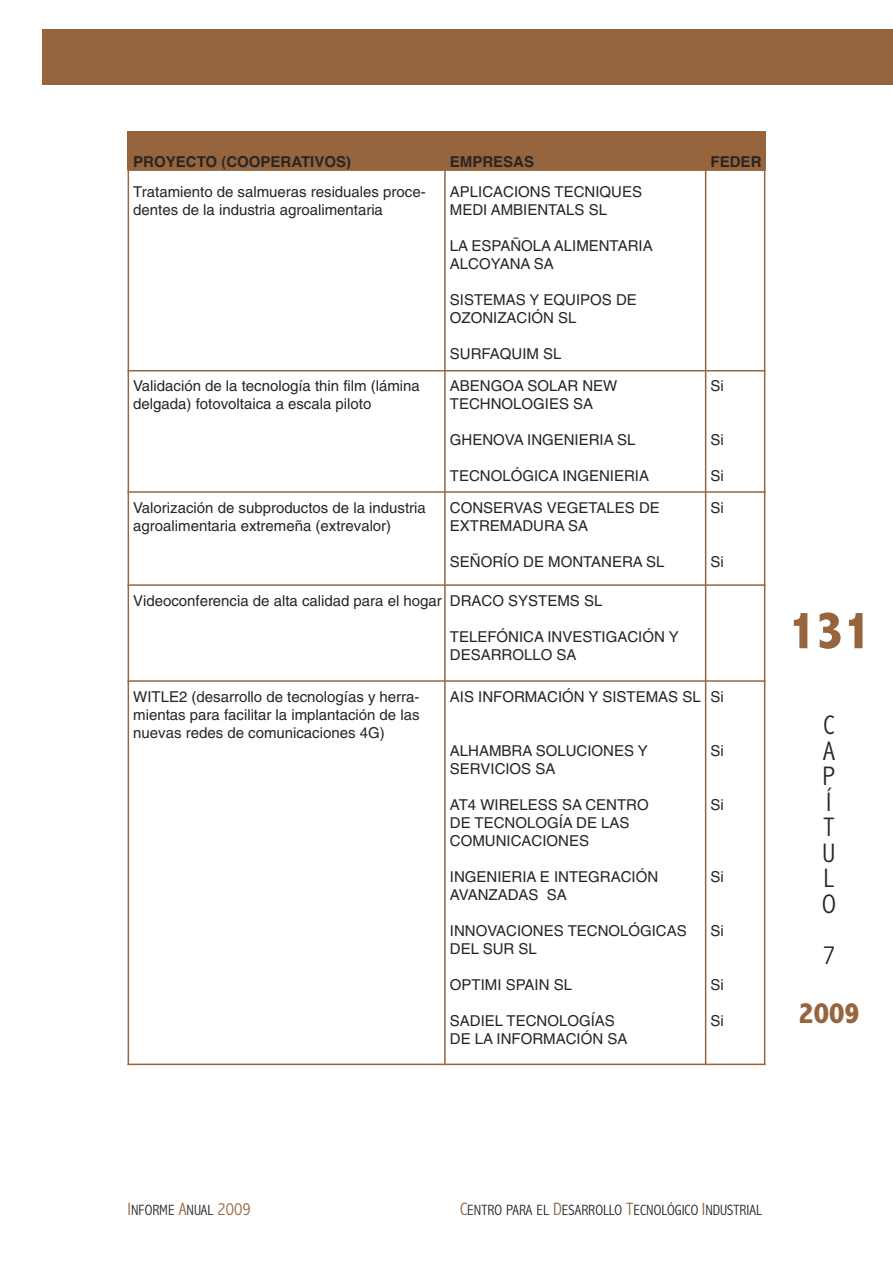
<style>
.page{position:relative;width:893px;height:1263px;background:#fff}
.page>*{position:absolute;margin:0;border:0;box-sizing:border-box;transform-origin:0 0}
.t1{font:800 condensed 54px "Abadi";color:#97653d}
.t2{font:800 condensed 30px "Abadi";color:#97653d}
.t3{font:300 condensed 27px/25.5px "Abadi";color:#272627}
.t4{font:15px/18px "Helvetica";color:#272627}
.t5{font:300 condensed 15px "Abadi";color:#272627}
.t6{font:700 15px "Helvetica";color:#272627}
.s1{font-size:18px;color:#97653d}
</style>
<div class="page">
<div style="left:43px;top:30px;width:850px;height:55px;background:#97653d"></div>
<div style="left:128px;top:132px;width:317px;height:38px;background:#97653d"></div>
<div style="left:445px;top:132px;width:261px;height:38px;background:#97653d"></div>
<div style="left:706px;top:132px;width:59px;height:38px;background:#97653d"></div>
<hr style="left:128px;top:132px;width:1px;height:933px;background:#97653d">
<hr style="left:444px;top:132px;width:2px;height:933px;background:#97653d">
<hr style="left:705px;top:132px;width:1px;height:933px;background:#97653d">
<hr style="left:764px;top:132px;width:1px;height:933px;background:#97653d">
<hr style="left:128px;top:169px;width:637px;height:2px;background:#97653d">
<hr style="left:128px;top:370px;width:637px;height:1px;background:#97653d">
<hr style="left:128px;top:491px;width:637px;height:2px;background:#97653d">
<hr style="left:128px;top:584px;width:637px;height:2px;background:#97653d">
<hr style="left:128px;top:680px;width:637px;height:2px;background:#97653d">
<hr style="left:128px;top:1063px;width:637px;height:2px;background:#97653d">
<p class="t6" style="left:133px;top:156px;width:219px">PROYECTO (COOPERATIVOS)</p>
<p class="t6" style="left:450px;top:156px;width:86px">EMPRESAS</p>
<p class="t6" style="left:711px;top:156px;width:52px">FEDER</p>
<p class="t4" style="left:133px;top:184px;width:294px">Tratamiento de salmueras residuales proce&shy;dentes de la industria agroalimentaria</p>
<p class="t4" style="left:450px;top:184px;width:194px">APLICACIONS TECNIQUES<br>MEDI AMBIENTALS SL</p>
<p class="t4" style="left:450px;top:238px;width:204px">LA ESPAÑOLA ALIMENTARIA<br>ALCOYANA SA</p>
<p class="t4" style="left:450px;top:292px;width:188px">SISTEMAS Y EQUIPOS DE<br>OZONIZACIÓN SL</p>
<p class="t4" style="left:450px;top:346px;width:113px">SURFAQUIM SL</p>
<p class="t4" style="left:133px;top:379px;width:288px">Validación de la tecnología thin film (lámina delgada) fotovoltaica a escala piloto</p>
<p class="t4" style="left:450px;top:379px;width:169px">ABENGOA SOLAR NEW<br>TECHNOLOGIES SA</p>
<p class="t4" style="left:450px;top:433px;width:187px">GHENOVA INGENIERIA SL</p>
<p class="t4" style="left:450px;top:469px;width:201px">TECNOLÓGICA INGENIERIA</p>
<p class="t4" style="left:711px;top:379px;width:15px">Si</p>
<p class="t4" style="left:711px;top:433px;width:15px">Si</p>
<p class="t4" style="left:711px;top:469px;width:15px">Si</p>
<p class="t4" style="left:133px;top:500px;width:294px">Valorización de subproductos de la industria agroalimentaria extremeña (extrevalor)</p>
<p class="t4" style="left:450px;top:500px;width:212px">CONSERVAS VEGETALES DE<br>EXTREMADURA SA</p>
<p class="t4" style="left:450px;top:554px;width:216px">SEÑORÍO DE MONTANERA SL</p>
<p class="t4" style="left:711px;top:500px;width:15px">Si</p>
<p class="t4" style="left:711px;top:554px;width:15px">Si</p>
<p class="t4" style="left:133px;top:593px;width:471px">Videoconferencia de alta calidad para el hogar DRACO SYSTEMS SL</p>
<p class="t4" style="left:450px;top:629px;width:230px">TELEFÓNICA INVESTIGACIÓN Y<br>DESARROLLO SA</p>
<p class="t4" style="left:133px;top:689px;width:288px;text-align:justify">WITLE2 (desarrollo de tecnologías y herra&shy;mientas para facilitar la implantación de las nuevas redes de comunicaciones 4G)</p>
<p class="t4" style="left:450px;top:689px;width:252px">AIS INFORMACIÓN Y SISTEMAS SL</p>
<p class="t4" style="left:450px;top:743px;width:199px">ALHAMBRA SOLUCIONES Y<br>SERVICIOS SA</p>
<p class="t4" style="left:450px;top:797px;width:200px">AT4 WIRELESS SA CENTRO<br>DE TECNOLOGÍA DE LAS<br>COMUNICACIONES</p>
<p class="t4" style="left:450px;top:869px;width:210px">INGENIERIA E INTEGRACIÓN<br>AVANZADAS SA</p>
<p class="t4" style="left:450px;top:923px;width:238px">INNOVACIONES TECNOLÓGICAS<br>DEL SUR SL</p>
<p class="t4" style="left:450px;top:977px;width:124px">OPTIMI SPAIN SL</p>
<p class="t4" style="left:450px;top:1013px;width:179px">SADIEL TECNOLOGÍAS<br>DE LA INFORMACIÓN SA</p>
<p class="t4" style="left:711px;top:689px;width:15px">Si</p>
<p class="t4" style="left:711px;top:743px;width:15px">Si</p>
<p class="t4" style="left:711px;top:797px;width:15px">Si</p>
<p class="t4" style="left:711px;top:869px;width:15px">Si</p>
<p class="t4" style="left:711px;top:923px;width:15px">Si</p>
<p class="t4" style="left:711px;top:977px;width:15px">Si</p>
<p class="t4" style="left:711px;top:1013px;width:15px">Si</p>
<h1 class="t1" style="left:788px;top:598px;width:84px">131</h1>
<h3 class="t3" style="left:822px;top:712px;width:15px">C<br>A<br>P<br>Í<br>T<br>U<br>L<br>O</h3>
<h3 class="t3" style="left:823px;top:941px;width:14px">7</h3>
<h2 class="t2" style="left:799px;top:995px;width:63px">2009</h2>
<p class="t5" style="left:128px;top:1201px;width:125px"><span class="s1">I</span>NFORME <span class="s1">A</span>NUAL <span class="s1">2009</span></p>
<p class="t5" style="left:460px;top:1201px;width:303px"><span class="s1">C</span>ENTRO PARA EL <span class="s1">D</span>ESARROLLO <span class="s1">T</span>ECNOLÓGICO <span class="s1">I</span>NDUSTRIAL</p>
</div>
